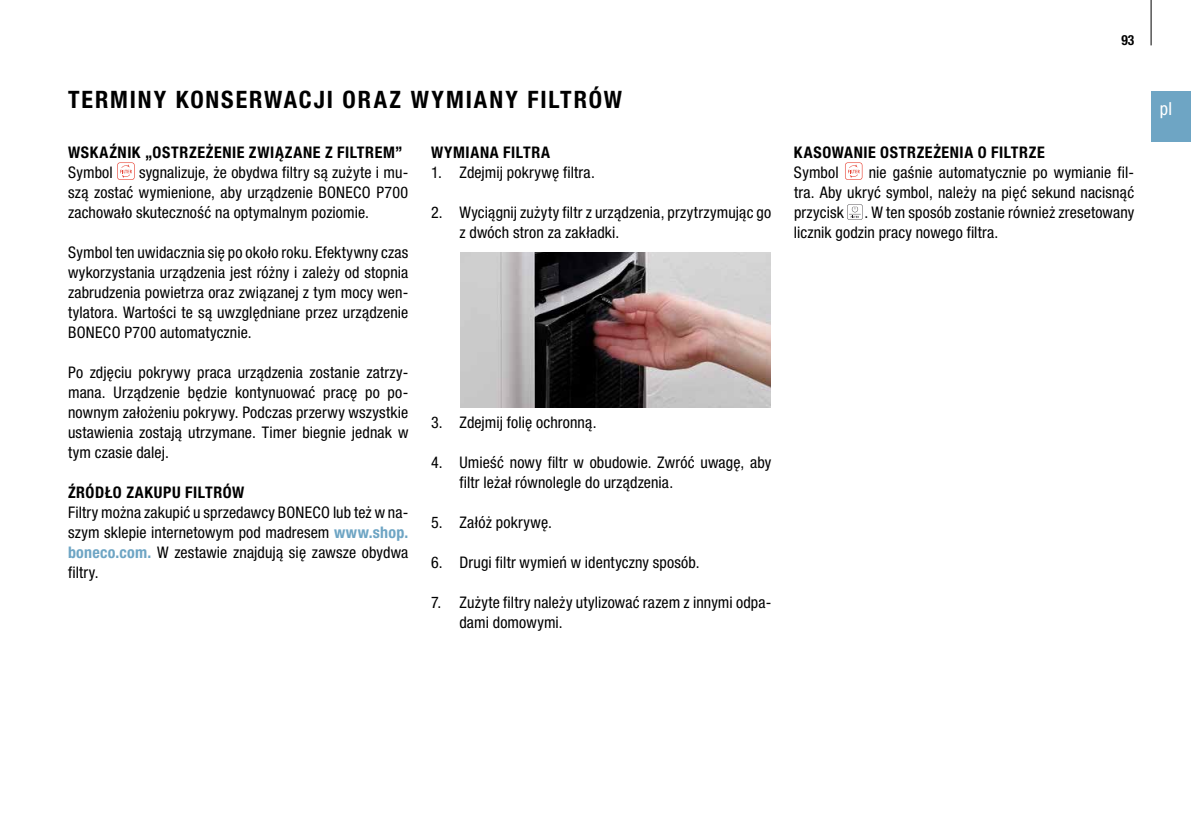
<style>
.page{position:relative;width:1191px;height:840px;background:#fff}
.page>*{position:absolute;margin:0;border:0;box-sizing:border-box;transform-origin:0 0}
.t1{font:700 condensed 24px "Helvetica Neue LTW1 G";letter-spacing:.08em;color:#000}
.t2{font:condensed 18px "Helvetica Neue LTW1 G";color:#fff}
.t3{font:condensed 16px/20px "Helvetica Neue LTW1 G";letter-spacing:.01em;color:#000;text-align:justify}
.t4{font:700 condensed 16px "Helvetica Neue LTW1 G";letter-spacing:.04em;color:#000}
.t5{font:700 condensed 14px "Helvetica Neue LTW1 G";color:#000;scale:.96 1}
.s1{font-weight:700;color:#6ea5c4}
</style>
<div class="page">
<div style="left:1151px;top:91px;width:40px;height:51px;background:#6ea5c4"></div>
<hr style="left:1150px;top:0;width:1px;height:45px;background:#000">
<svg style="left:845px;top:162px;width:17px;height:18px"></svg>
<svg style="left:847px;top:204px;width:15px;height:16px"></svg>
<svg style="left:117px;top:162px;width:18px;height:18px"></svg>
<img style="left:460px;top:252px;width:310px;height:155px">
<h1 class="t1" style="left:68px;top:85px;width:555px">TERMINY KONSERWACJI ORAZ WYMIANY FILTRÓW</h1>
<p class="t4" style="left:68px;top:142px;width:336px">WSKAŹNIK „OSTRZEŻENIE ZWIĄZANE Z FILTREM”</p>
<p class="t3" style="left:68px;top:162px;width:46px">Symbol</p>
<p class="t4" style="left:431px;top:142px;width:121px">WYMIANA FILTRA</p>
<p class="t3" style="left:431px;top:162px;width:165px">1. Zdejmij pokrywę filtra.</p>
<p class="t3" style="left:459px;top:202px;width:313px;text-indent:-28px">2. Wyciągnij zużyty filtr z urządzenia, przytrzymując go z dwóch stron za zakładki.</p>
<p class="t3" style="left:68px;top:162px;width:342px;text-indent:71px">sygnalizuje, że obydwa filtry są zużyte i mu&shy;szą zostać wymienione, aby urządzenie BONECO P700 zachowało skuteczność na optymalnym poziomie.</p>
<p class="t3" style="left:68px;top:242px;width:342px">Symbol ten uwidacznia się po około roku. Efektywny czas wykorzystania urządzenia jest różny i zależy od stopnia zabrudzenia powietrza oraz związanej z tym mocy wen&shy;tylatora. Wartości te są uwzględniane przez urządzenie BONECO P700 automatycznie.</p>
<p class="t3" style="left:68px;top:362px;width:342px">Po zdjęciu pokrywy praca urządzenia zostanie zatrzy&shy;mana. Urządzenie będzie kontynuować pracę po po&shy;nownym założeniu pokrywy. Podczas przerwy wszystkie ustawienia zostają utrzymane. Timer biegnie jednak w tym czasie dalej.</p>
<p class="t4" style="left:68px;top:482px;width:178px">ŹRÓDŁO ZAKUPU FILTRÓW</p>
<p class="t3" style="left:68px;top:502px;width:342px">Filtry można zakupić u sprzedawcy BONECO lub też w na&shy;szym sklepie internetowym pod madresem <span class="s1">www.shop. boneco.com.</span> W zestawie znajdują się zawsze obydwa filtry.</p>
<p class="t3" style="left:431px;top:412px;width:167px">3. Zdejmij folię ochronną.</p>
<p class="t3" style="left:459px;top:452px;width:313px;text-indent:-28px">4. Umieść nowy filtr w obudowie. Zwróć uwagę, aby filtr leżał równolegle do urządzenia.</p>
<p class="t3" style="left:431px;top:512px;width:123px">5. Załóż pokrywę.</p>
<p class="t3" style="left:431px;top:552px;width:270px">6. Drugi filtr wymień w identyczny sposób.</p>
<p class="t3" style="left:459px;top:592px;width:313px;text-indent:-28px">7. Zużyte filtry należy utylizować razem z innymi odpa&shy;dami domowymi.</p>
<p class="t5" style="left:1121px;top:32px;width:15px">93</p>
<p class="t4" style="left:794px;top:142px;width:252px">KASOWANIE OSTRZEŻENIA O FILTRZE</p>
<p class="t3" style="left:794px;top:162px;width:46px">Symbol</p>
<p class="t3" style="left:794px;top:162px;width:342px;text-indent:75px">nie gaśnie automatycznie po wymianie fil&shy;tra. Aby ukryć symbol, należy na pięć sekund nacisnąć przycisk</p>
<p class="t3" style="left:794px;top:202px;width:342px;text-indent:70px">. W ten sposób zostanie również zresetowany licznik godzin pracy nowego filtra.</p>
<p class="t2" style="left:1159px;top:98px;width:14px">pl</p>
</div>
